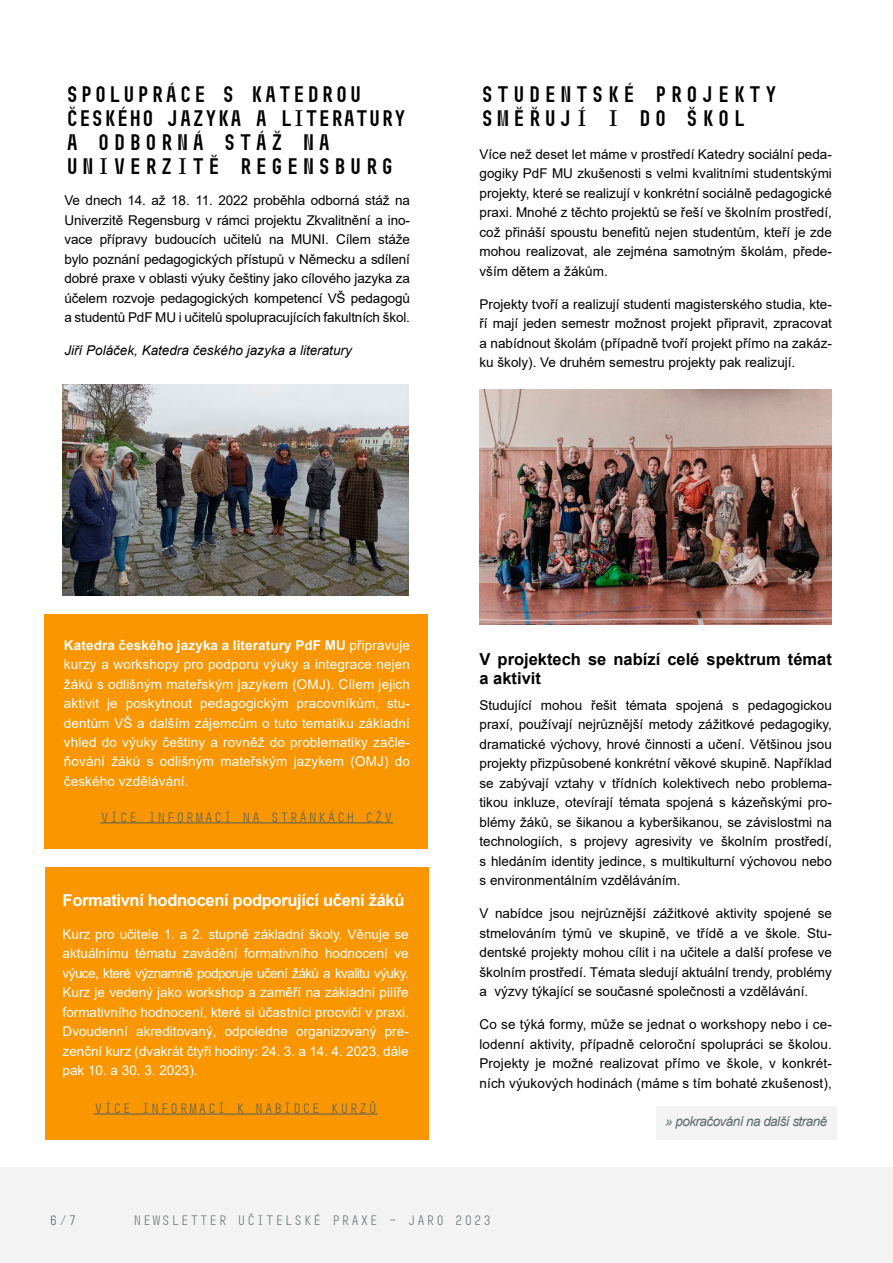
<style>
.page{position:relative;width:893px;height:1263px;background:#fff}
.page>*{position:absolute;margin:0;border:0;box-sizing:border-box;transform-origin:0 0}
.t1{font:700 22.5px/24px "Muni";letter-spacing:-.07em;color:#000}
.t2{font:700 22.5px/24px "Muni";color:#000}
.t3{font:700 16.5px/19.5px "Arial";color:#000}
.t4{font:700 16.5px "Arial";letter-spacing:-.02em;color:#fff}
.t5{font:13.65px "Muni";color:#5e6b6b}
.t6{font:13.65px "Muni";color:#4d5f5f}
.t7{font:13.5px/19.5px "Arial";color:#000;text-align:justify}
.t8{font:13.5px/19.5px "Arial";letter-spacing:.005em;color:#fff;text-align:justify}
.t9{font:13.5px "Muni";color:#4d5f5f}
.t10{font:italic 13.5px "Arial";color:#000}
.t11{font:italic 13.5px "Arial";letter-spacing:-.04em;color:#5e6b6b}
.s1{font-weight:700}
</style>
<div class="page">
<div style="left:0;top:1167px;width:893px;height:96px;background:#f3f3f3"></div>
<div style="left:45px;top:868px;width:384px;height:272px;background:#f99600"></div>
<div style="left:44px;top:614px;width:384px;height:235px;background:#f99600"></div>
<img style="left:479px;top:389px;width:353px;height:235px">
<img style="left:63px;top:385px;width:345px;height:210px">
<hr style="left:100px;top:822px;width:293px;height:1px;background:#4d5f5f">
<hr style="left:94px;top:1114px;width:283px;height:1px;background:#4d5f5f">
<div style="left:656px;top:1106px;width:180px;height:34px;background:#f3f3f3"></div>
<h1 class="t1" style="left:64px;top:82px;width:345px">SPOLUPRÁCE S KATEDROU<br>ČESKÉHO JAZYKA A LITERATURY<br>A ODBORNÁ STÁŽ NA<br>UNIVERZITĚ REGENSBURG</h1>
<p class="t7" style="left:64px;top:191px;width:347px">Ve dnech 14. až 18. 11. 2022 proběhla odborná stáž na Univerzitě Regensburg v rámci projektu Zkvalitnění a ino&shy;vace přípravy budoucích učitelů na MUNI. Cílem stáže bylo poznání pedagogických přístupů v Německu a sdílení dobré praxe v oblasti výuky češtiny jako cílového jazyka za účelem rozvoje pedagogických kompetencí VŠ pedagogů a studentů PdF MU i učitelů spolupracujících fakultních škol.</p>
<p class="t10" style="left:64px;top:342px;width:289px">Jiří Poláček, Katedra českého jazyka a literatury</p>
<h1 class="t2" style="left:479px;top:82px;width:301px">STUDENTSKÉ PROJEKTY<br>SMĚŘUJÍ I DO ŠKOL</h1>
<p class="t7" style="left:479px;top:144px;width:354px">Více než deset let máme v prostředí Katedry sociální peda&shy;gogiky PdF MU zkušenosti s velmi kvalitními studentskými projekty, které se realizují v konkrétní sociálně pedagogické praxi. Mnohé z těchto projektů se řeší ve školním prostředí, což přináší spoustu benefitů nejen studentům, kteří je zde mohou realizovat, ale zejména samotným školám, přede&shy;vším dětem a žákům.</p>
<p class="t7" style="left:479px;top:294px;width:354px">Projekty tvoří a realizují studenti magisterského studia, kte&shy;ří mají jeden semestr možnost projekt připravit, zpracovat a nabídnout školám (případně tvoří projekt přímo na zakáz&shy;ku školy). Ve druhém semestru projekty pak realizují.</p>
<p class="t8" style="left:64px;top:635px;width:348px"><span class="s1">Katedra českého jazyka a literatury PdF MU</span> připravuje kurzy a workshopy pro podporu výuky a integrace nejen žáků s odlišným mateřským jazykem (OMJ). Cílem jejich aktivit je poskytnout pedagogickým pracovníkům, stu&shy;dentům VŠ a dalším zájemcům o tuto tematiku základní vhled do výuky češtiny a rovněž do problematiky začle&shy;ňování žáků s odlišným mateřským jazykem (OMJ) do českého vzdělávání.</p>
<p class="t9" style="left:100px;top:809px;width:294px">VÍCE INFORMACÍ NA STRÁNKÁCH CŽV</p>
<p class="t4" style="left:63px;top:888px;width:343px">Formativní hodnocení podporující učení žáků</p>
<p class="t8" style="left:63px;top:924px;width:348px">Kurz pro učitele 1. a 2. stupně základní školy. Věnuje se aktuálnímu tématu zavádění formativního hodnocení ve výuce, které významně podporuje učení žáků a kvalitu výuky.<br>Kurz je vedený jako workshop a zaměří na základní pilíře formativního hodnocení, které si účastníci procvičí v praxi.<br>Dvoudenní akreditovaný, odpoledne organizovaný pre&shy;zenční kurz (dvakrát čtyři hodiny: 24. 3. a 14. 4. 2023, dále pak 10. a 30. 3. 2023).</p>
<p class="t9" style="left:94px;top:1101px;width:285px">VÍCE INFORMACÍ K NABÍDCE KURZŮ</p>
<p class="t3" style="left:479px;top:649px;width:354px">V projektech se nabízí celé spektrum témat a aktivit</p>
<p class="t7" style="left:479px;top:695px;width:354px">Studující mohou řešit témata spojená s pedagogickou praxí, používají nejrůznější metody zážitkové pedagogiky, dramatické výchovy, hrové činnosti a učení. Většinou jsou projekty přizpůsobené konkrétní věkové skupině. Například se zabývají vztahy v třídních kolektivech nebo problema&shy;tikou inkluze, otevírají témata spojená s kázeňskými pro&shy;blémy žáků, se šikanou a kyberšikanou, se závislostmi na technologiích, s projevy agresivity ve školním prostředí, s hledáním identity jedince, s multikulturní výchovou nebo s environmentálním vzděláváním.</p>
<p class="t7" style="left:479px;top:903px;width:354px">V nabídce jsou nejrůznější zážitkové aktivity spojené se stmelováním týmů ve skupině, ve třídě a ve škole. Stu&shy;dentské projekty mohou cílit i na učitele a další profese ve školním prostředí. Témata sledují aktuální trendy, problémy a výzvy týkající se současné společnosti a vzdělávání.</p>
<p class="t7" style="left:479px;top:1014px;width:354px">Co se týká formy, může se jednat o workshopy nebo i ce&shy;lodenní aktivity, případně celoroční spolupráci se školou.<br>Projekty je možné realizovat přímo ve škole, v konkrét&shy;ních výukových hodinách (máme s tím bohaté zkušenost),</p>
<p class="t11" style="left:665px;top:1112px;width:163px">» pokračování na další straně</p>
<p class="t6" style="left:49px;top:1213px;width:30px">6/7</p>
<p class="t5" style="left:133px;top:1213px;width:361px">NEWSLETTER UČITELSKÉ PRAXE – JARO 2023</p>
</div>
